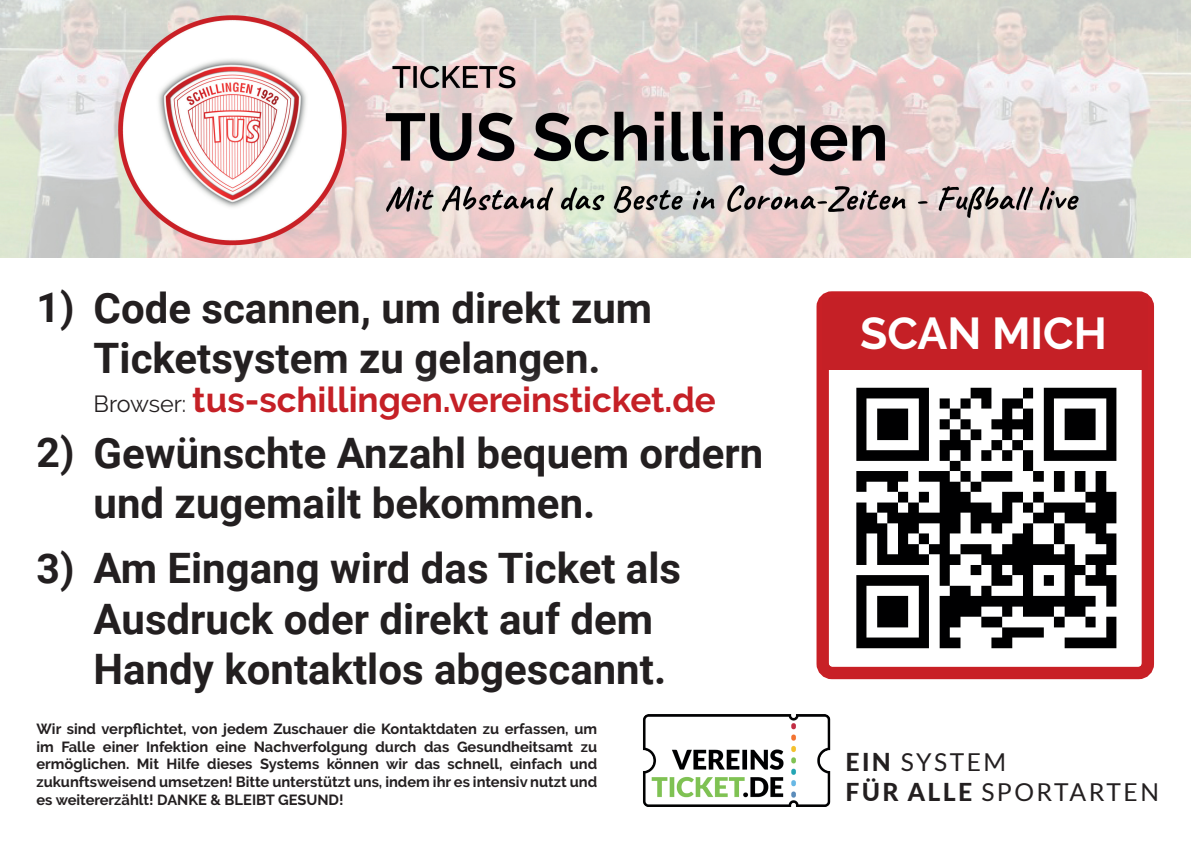
<style>
.page{position:relative;width:1191px;height:842px;background:#fff}
.page>*{position:absolute;margin:0;border:0;box-sizing:border-box;transform-origin:0 0}
.t1{font:700 44.5px "Raleway";color:#fff}
.t2{font:700 42px/50.3px "Roboto";color:#231f20}
.t3{font:700 41px "Roboto";color:#231f20}
.t4{font:700 35px "Raleway";color:#c52026}
.t5{font:24.6px/29.6px "Lato";letter-spacing:.1em;color:#231f20}
.t6{font:700 14.7px/17.6px "Raleway";color:#231f20;text-align:justify}
.s1{font-weight:400;font-size:23.3px;color:#231f20}
.s2{font-weight:800}
</style>
<div class="page">
<img style="left:0;top:0;width:1191px;height:258px">
<div style="left:816px;top:291px;width:338px;height:388px;border:12px solid #c82026;border-radius:9px"></div>
<div style="left:822px;top:297px;width:325px;height:72px;background:#c52026"></div>
<img style="left:643px;top:715px;width:188px;height:92px">
<img style="left:856px;top:387px;width:261px;height:262px">
<h3 class="t3" style="left:36px;top:279px;width:40px">1)</h3>
<h2 class="t2" style="left:94px;top:281px;width:560px">Code scannen, um direkt zum<br>Ticketsystem zu gelangen.</h2>
<h3 class="t4" style="left:94px;top:380px;width:624px"><span class="s1">Browser:</span> tus-schillingen.vereinsticket.de</h3>
<h3 class="t3" style="left:36px;top:424px;width:40px">2)</h3>
<h2 class="t2" style="left:94px;top:426px;width:671px">Gewünschte Anzahl bequem ordern und zugemailt bekommen.</h2>
<h2 class="t2" style="left:94px;top:542px;width:589px">Am Eingang wird das Ticket als<br>Ausdruck oder direkt auf dem<br>Handy kontaktlos abgescannt.</h2>
<p class="t6" style="left:36px;top:720px;width:562px">Wir sind verpflichtet, von jedem Zuschauer die Kontaktdaten zu erfassen, um im Falle einer Infektion eine Nachverfolgung durch das Gesundheitsamt zu ermöglichen. Mit Hilfe dieses Systems können wir das schnell, einfach und zukunftsweisend umsetzen! Bitte unterstützt uns, indem ihr es intensiv nutzt und es weitererzählt! DANKE &amp; BLEIBT GESUND!</p>
<h3 class="t3" style="left:36px;top:539px;width:40px">3)</h3>
<h1 class="t1" style="left:860px;top:308px;width:248px">SCAN MICH</h1>
<h3 class="t5" style="left:845px;top:747px;width:315px"><span class="s2">EIN</span> SYSTEM<br><span class="s2">FÜR ALLE</span> SPORTARTEN</h3>
</div>
